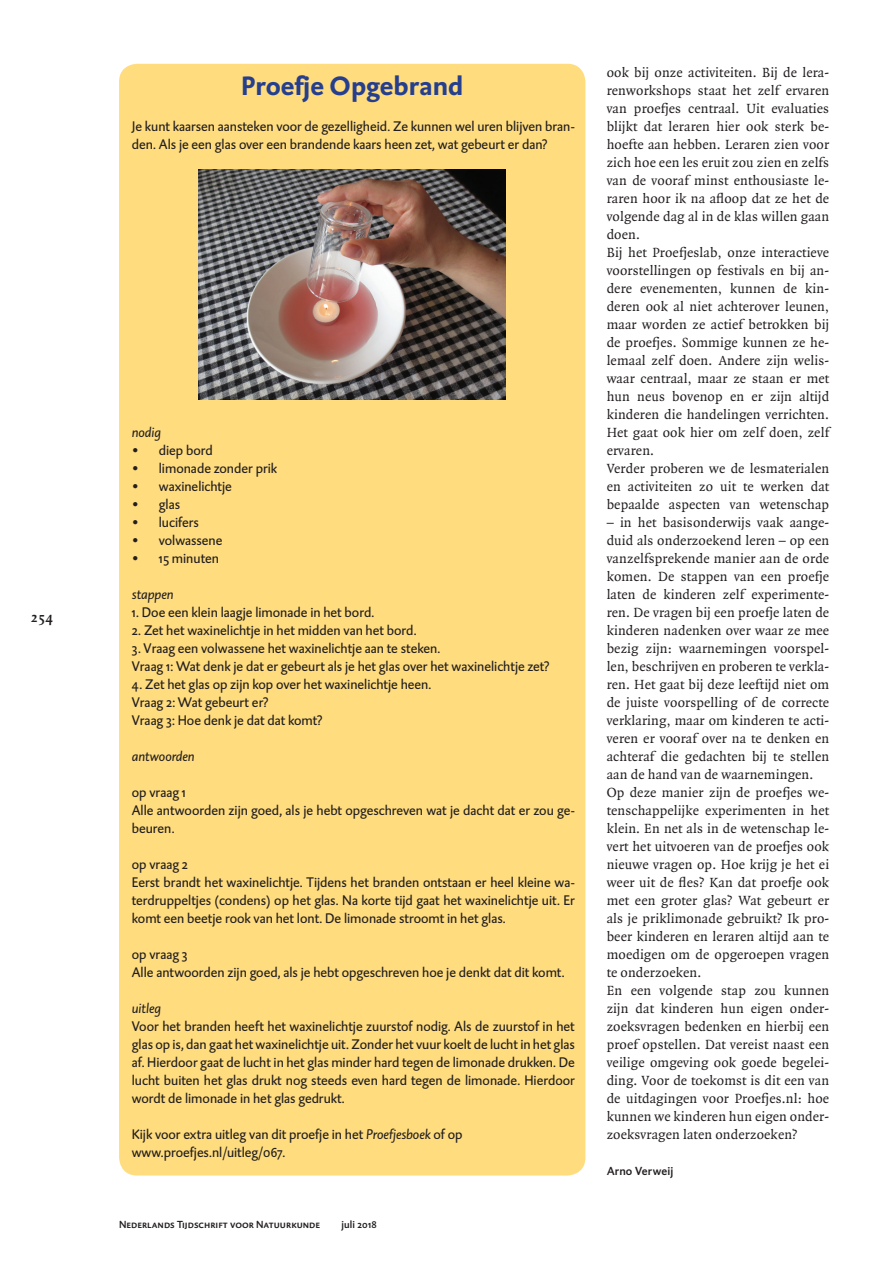
<style>
.page{position:relative;width:893px;height:1263px;background:#fff}
.page>*{position:absolute;margin:0;border:0;box-sizing:border-box;transform-origin:0 0}
.Kop_nieuws{font:700 27px "DTL Caspari ST";color:#253f8e}
.t1{font:italic 700 15px "Quadraat";color:#231f20}
.Basis_Tekst{font:14.25px/18px "Quadraat";letter-spacing:.01em;color:#231f20;text-align:justify}
.tekst_kader{font:14.25px/18px "DTL Caspari ST";color:#231f20}
.tekst_kader-2{font:italic 14.25px "DTL Caspari T";letter-spacing:-.005em;color:#231f20}
.Basis_Tekst-2{font:500 12px "DTL Caspari ST";letter-spacing:.01em;color:#231f20}
.t2{font:500 10.5px "DTL Caspari T Caps";letter-spacing:.005em;color:#231f20}
.t3{font:500 10.5px "DTL Caspari ST";letter-spacing:.01em;color:#231f20}
.s1{font-family:"DTL Caspari T";font-style:italic}
</style>
<div class="page">
<div style="left:119px;top:64px;width:466px;height:1111px;background:#ffdc7e;border-radius:18px"></div>
<img style="left:198px;top:169px;width:308px;height:231px">
<p class="t1" style="left:30px;top:609px;width:24px">254</p>
<p class="Kop_nieuws" style="left:241px;top:68px;width:224px">Proefje Opgebrand</p>
<p class="tekst_kader" style="left:132px;top:117px;width:445px">Je kunt kaarsen aansteken voor de gezelligheid. Ze kunnen wel uren blijven bran&shy;den. Als je een glas over een brandende kaars heen zet, wat gebeurt er dan?</p>
<p class="tekst_kader-2" style="left:132px;top:424px;width:31px">nodig</p>
<p class="tekst_kader" style="left:132px;top:441px;width:82px">• diep bord</p>
<p class="tekst_kader" style="left:132px;top:459px;width:147px">• limonade zonder prik</p>
<p class="tekst_kader" style="left:132px;top:477px;width:102px">• waxinelichtje</p>
<p class="tekst_kader" style="left:132px;top:495px;width:50px">• glas</p>
<p class="tekst_kader" style="left:132px;top:513px;width:69px">• lucifers</p>
<p class="tekst_kader" style="left:132px;top:531px;width:92px">• volwassene</p>
<p class="tekst_kader" style="left:132px;top:549px;width:89px">• 15 minuten</p>
<p class="tekst_kader-2" style="left:132px;top:586px;width:43px">stappen</p>
<p class="tekst_kader" style="left:132px;top:603px;width:244px">1. Doe een klein laagje limonade in het bord.</p>
<p class="tekst_kader" style="left:132px;top:621px;width:286px">2. Zet het waxinelichtje in het midden van het bord.</p>
<p class="tekst_kader" style="left:132px;top:639px;width:310px">3. Vraag een volwassene het waxinelichtje aan te steken.</p>
<p class="tekst_kader" style="left:132px;top:657px;width:419px">Vraag 1: Wat denk je dat er gebeurt als je het glas over het waxinelichtje zet?</p>
<p class="tekst_kader" style="left:132px;top:675px;width:301px">4. Zet het glas op zijn kop over het waxinelichtje heen.</p>
<p class="tekst_kader" style="left:132px;top:693px;width:138px">Vraag 2: Wat gebeurt er?</p>
<p class="tekst_kader" style="left:132px;top:711px;width:192px">Vraag 3: Hoe denk je dat dat komt?</p>
<p class="tekst_kader-2" style="left:132px;top:748px;width:64px">antwoorden</p>
<p class="tekst_kader" style="left:132px;top:783px;width:56px">op vraag 1</p>
<p class="tekst_kader" style="left:132px;top:801px;width:445px">Alle antwoorden zijn goed, als je hebt opgeschreven wat je dacht dat er zou ge&shy;beuren.</p>
<p class="tekst_kader" style="left:132px;top:855px;width:58px">op vraag 2</p>
<p class="tekst_kader" style="left:132px;top:873px;width:445px;text-align:justify">Eerst brandt het waxinelichtje. Tijdens het branden ontstaan er heel kleine wa&shy;terdruppeltjes (condens) op het glas. Na korte tijd gaat het waxinelichtje uit. Er komt een beetje rook van het lont. De limonade stroomt in het glas.</p>
<p class="tekst_kader" style="left:132px;top:945px;width:58px">op vraag 3</p>
<p class="tekst_kader" style="left:132px;top:963px;width:434px">Alle antwoorden zijn goed, als je hebt opgeschreven hoe je denkt dat dit komt.</p>
<p class="tekst_kader-2" style="left:132px;top:1000px;width:31px">uitleg</p>
<p class="tekst_kader" style="left:132px;top:1017px;width:445px;text-align:justify">Voor het branden heeft het waxinelichtje zuurstof nodig. Als de zuurstof in het glas op is, dan gaat het waxinelichtje uit. Zonder het vuur koelt de lucht in het glas af. Hierdoor gaat de lucht in het glas minder hard tegen de limonade drukken. De lucht buiten het glas drukt nog steeds even hard tegen de limonade. Hierdoor wordt de limonade in het glas gedrukt.</p>
<p class="tekst_kader" style="left:132px;top:1125px;width:332px">Kijk voor extra uitleg van dit proefje in het <span class="s1">Proefjesboek</span> of op</p>
<p class="tekst_kader" style="left:132px;top:1143px;width:155px">www.proefjes.nl/uitleg/067.</p>
<p class="t2" style="left:119px;top:1218px;width:203px">Nederlands Tijdschrift voor Natuurkunde</p>
<p class="t3" style="left:342px;top:1218px;width:37px">juli 2018</p>
<p class="Basis_Tekst" style="left:607px;top:64px;width:224px">ook bij onze activiteiten. Bij de lera&shy;renworkshops staat het zelf ervaren van proefjes centraal. Uit evaluaties blijkt dat leraren hier ook sterk be&shy;hoefte aan hebben. Leraren zien voor zich hoe een les eruit zou zien en zelfs van de vooraf minst enthousiaste le&shy;raren hoor ik na afloop dat ze het de volgende dag al in de klas willen gaan doen.</p>
<p class="Basis_Tekst" style="left:607px;top:244px;width:224px">Bij het Proefjeslab, onze interactieve voorstellingen op festivals en bij an&shy;dere evenementen, kunnen de kin&shy;deren ook al niet achterover leunen, maar worden ze actief betrokken bij de proefjes. Sommige kunnen ze he&shy;lemaal zelf doen. Andere zijn welis&shy;waar centraal, maar ze staan er met hun neus bovenop en er zijn altijd kinderen die handelingen verrichten.<br>Het gaat ook hier om zelf doen, zelf ervaren.</p>
<p class="Basis_Tekst" style="left:607px;top:460px;width:224px">Verder proberen we de lesmaterialen en activiteiten zo uit te werken dat bepaalde aspecten van wetenschap</p>
<p class="Basis_Tekst" style="left:607px;top:514px;width:224px">– in het basisonderwijs vaak aange&shy;duid als onderzoekend leren – op een vanzelfsprekende manier aan de orde komen. De stappen van een proefje laten de kinderen zelf experimente&shy;ren. De vragen bij een proefje laten de kinderen nadenken over waar ze mee bezig zijn: waarnemingen voorspel&shy;len, beschrijven en proberen te verkla&shy;ren. Het gaat bij deze leeftijd niet om de juiste voorspelling of de correcte verklaring, maar om kinderen te acti&shy;veren er vooraf over na te denken en achteraf die gedachten bij te stellen aan de hand van de waarnemingen.</p>
<p class="Basis_Tekst" style="left:607px;top:784px;width:224px">Op deze manier zijn de proefjes we&shy;tenschappelijke experimenten in het klein. En net als in de wetenschap le&shy;vert het uitvoeren van de proefjes ook nieuwe vragen op. Hoe krijg je het ei weer uit de fles? Kan dat proefje ook met een groter glas? Wat gebeurt er als je priklimonade gebruikt? Ik pro&shy;beer kinderen en leraren altijd aan te moedigen om de opgeroepen vragen te onderzoeken.</p>
<p class="Basis_Tekst" style="left:607px;top:982px;width:224px">En een volgende stap zou kunnen zijn dat kinderen hun eigen onder&shy;zoeksvragen bedenken en hierbij een proef opstellen. Dat vereist naast een veilige omgeving ook goede begelei&shy;ding. Voor de toekomst is dit een van de uitdagingen voor Proefjes.nl: hoe kunnen we kinderen hun eigen onder&shy;zoeksvragen laten onderzoeken?</p>
<p class="Basis_Tekst-2" style="left:607px;top:1163px;width:68px">Arno Verweij</p>
</div>
